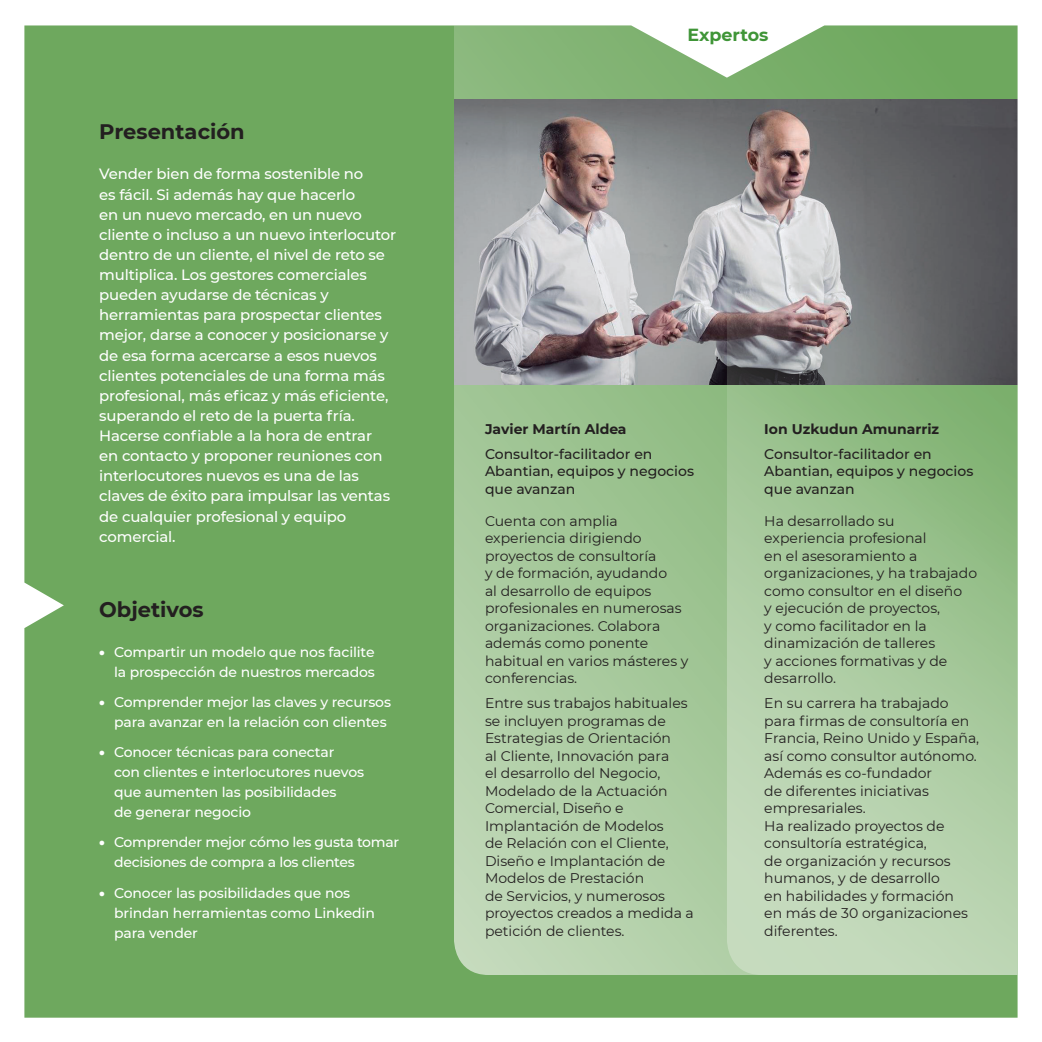
<style>
.page{position:relative;width:1042px;height:1042px;background:#fff}
.page>*{position:absolute;margin:0;border:0;box-sizing:border-box;transform-origin:0 0}
.t1{font:700 21px "Montserrat";color:#231f20}
.t2{font:700 17.5px "Montserrat";color:#3f9537}
.t3{font:500 14.88px/20.1px "Montserrat";letter-spacing:-.01em;color:#fff}
.t4{font:14px/17.5px "Montserrat";color:#231f20}
.t5{font:500 14px/20.1px "Montserrat";letter-spacing:-.01em;color:#fff}
.t6{font:500 14px/17.5px "Montserrat";color:#231f20}
.t7{font:700 14px "Montserrat";color:#231f20}
.s1{font-weight:900}
</style>
<div class="page">
<div style="left:24px;top:25px;width:993px;height:992px;background:#6ea85e"></div>
<svg style="left:454px;top:25px;width:273px;height:950px;background:#a7c99c"></svg>
<img style="left:454px;top:99px;width:273px;height:285px">
<svg style="left:727px;top:25px;width:290px;height:950px;background:#98af90"></svg>
<p class="t1" style="left:99px;top:117px;width:147px">Presentación</p>
<p class="t3" style="left:99px;top:163px;width:298px">Vender bien de forma sostenible no<br>es fácil. Si además hay que hacerlo<br>en un nuevo mercado, en un nuevo cliente o incluso a un nuevo interlocutor dentro de un cliente, el nivel de reto se multiplica. Los gestores comerciales pueden ayudarse de técnicas y herramientas para prospectar clientes mejor, darse a conocer y posicionarse y de esa forma acercarse a esos nuevos clientes potenciales de una forma más profesional, más eficaz y más eficiente, superando el reto de la puerta fría.<br>Hacerse confiable a la hora de entrar<br>en contacto y proponer reuniones con interlocutores nuevos es una de las claves de éxito para impulsar las ventas de cualquier profesional y equipo comercial.</p>
<p class="t1" style="left:99px;top:594px;width:106px">Objetivos</p>
<p class="t5" style="left:99px;top:641px;width:277px;text-align:right"><span class="s1">•</span> Compartir un modelo que nos facilite la prospección de nuestros mercados</p>
<p class="t5" style="left:114px;top:691px;width:278px;text-indent:-15px"><span class="s1">•</span> Comprender mejor las claves y recursos para avanzar en la relación con clientes</p>
<p class="t5" style="left:114px;top:741px;width:251px;text-indent:-15px"><span class="s1">•</span> Conocer técnicas para conectar<br>con clientes e interlocutores nuevos que aumenten las posibilidades<br>de generar negocio</p>
<p class="t5" style="left:114px;top:832px;width:287px;text-indent:-15px"><span class="s1">•</span> Comprender mejor cómo les gusta tomar decisiones de compra a los clientes</p>
<p class="t5" style="left:114px;top:882px;width:262px;text-indent:-15px"><span class="s1">•</span> Conocer las posibilidades que nos brindan herramientas como Linkedin para vender</p>
<p class="t2" style="left:687px;top:22px;width:83px">Expertos</p>
<p class="t7" style="left:485px;top:418px;width:143px">Javier Martín Aldea</p>
<p class="t6" style="left:485px;top:444px;width:210px">Consultor-facilitador en<br>Abantian, equipos y negocios que avanzan</p>
<p class="t4" style="left:485px;top:512px;width:205px">Cuenta con amplia experiencia dirigiendo proyectos de consultoría<br>y de formación, ayudando<br>al desarrollo de equipos profesionales en numerosas organizaciones. Colabora además como ponente habitual en varios másteres y conferencias.</p>
<p class="t4" style="left:485px;top:694px;width:210px">Entre sus trabajos habituales se incluyen programas de<br>Estrategias de Orientación<br>al Cliente, Innovación para<br>el desarrollo del Negocio,<br>Modelado de la Actuación<br>Comercial, Diseño e<br>Implantación de Modelos<br>de Relación con el Cliente,<br>Diseño e Implantación de<br>Modelos de Prestación<br>de Servicios, y numerosos proyectos creados a medida a petición de clientes.</p>
<p class="t7" style="left:764px;top:418px;width:176px">Ion Uzkudun Amunarriz</p>
<p class="t6" style="left:764px;top:444px;width:210px">Consultor-facilitador en<br>Abantian, equipos y negocios que avanzan</p>
<p class="t4" style="left:764px;top:512px;width:214px">Ha desarrollado su experiencia profesional<br>en el asesoramiento a organizaciones, y ha trabajado como consultor en el diseño<br>y ejecución de proyectos,<br>y como facilitador en la dinamización de talleres<br>y acciones formativas y de desarrollo.</p>
<p class="t4" style="left:764px;top:694px;width:216px">En su carrera ha trabajado para firmas de consultoría en<br>Francia, Reino Unido y España, así como consultor autónomo.<br>Además es co-fundador<br>de diferentes iniciativas empresariales.<br>Ha realizado proyectos de consultoría estratégica,<br>de organización y recursos humanos, y de desarrollo<br>en habilidades y formación<br>en más de 30 organizaciones diferentes.</p>
</div>
